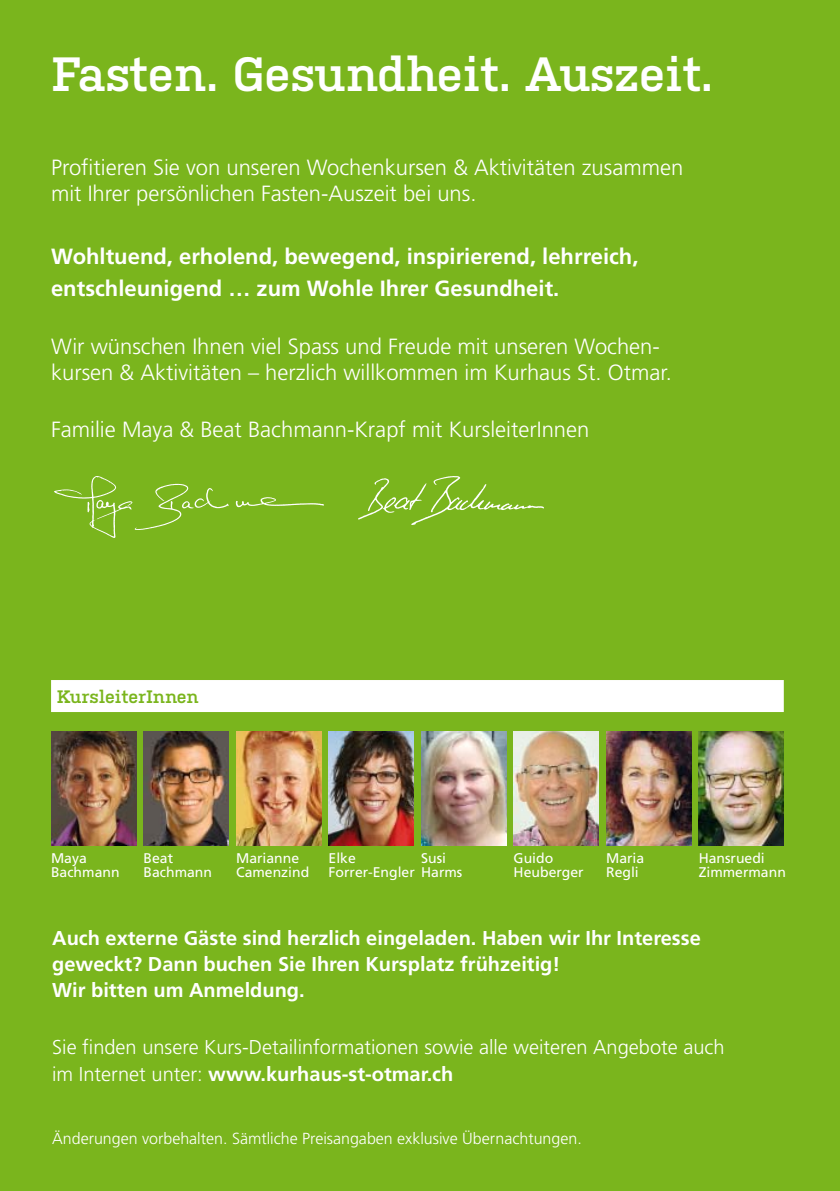
<style>
.page{position:relative;width:840px;height:1191px;background:#fff}
.page>*{position:absolute;margin:0;border:0;box-sizing:border-box;transform-origin:0 0}
.t1{font:600 48px "Kulturista";color:#fff}
.t2{font:300 22px/26px "Frutiger LT Std";color:#fff}
.t3{font:700 22px/31.6px "Frutiger LT Std";color:#fff}
.t4{font:700 20px/26px "Frutiger LT Std";color:#fff}
.t5{font:300 20px/26px "Frutiger LT Std";color:#fff}
.t6{font:600 18px "Kulturista";color:#7ab51d}
.t7{font:300 16px "Frutiger LT Std";color:#fff}
.t8{font:14px/14px "Frutiger LT Std";color:#fff}
.s1{font-weight:700}
</style>
<div class="page">
<div style="left:0;top:0;width:839px;height:1191px;background:#7ab51d"></div>
<img style="left:358px;top:477px;width:185px;height:47px">
<img style="left:54px;top:476px;width:269px;height:61px">
<div style="left:51px;top:680px;width:732px;height:32px;background:#fff"></div>
<img style="left:51px;top:731px;width:85px;height:114px">
<img style="left:328px;top:731px;width:85px;height:114px">
<img style="left:143px;top:731px;width:85px;height:114px">
<img style="left:236px;top:731px;width:85px;height:114px">
<img style="left:513px;top:731px;width:85px;height:114px">
<img style="left:606px;top:731px;width:85px;height:114px">
<img style="left:698px;top:731px;width:85px;height:114px">
<img style="left:421px;top:731px;width:85px;height:114px">
<h1 class="t1" style="left:51px;top:54px;width:663px">Fasten. Gesundheit. Auszeit.</h1>
<p class="t2" style="left:51px;top:155px;width:633px">Profitieren Sie von unseren Wochenkursen &amp; Aktivitäten zusammen mit Ihrer persönlichen Fasten-Auszeit bei uns.</p>
<p class="t3" style="left:51px;top:242px;width:588px">Wohltuend, erholend, bewegend, inspirierend, lehrreich, entschleunigend … zum Wohle Ihrer Gesundheit.</p>
<p class="t2" style="left:51px;top:334px;width:622px">Wir wünschen Ihnen viel Spass und Freude mit unseren Wochen&shy;kursen &amp; Aktivitäten – herzlich willkommen im Kurhaus St. Otmar.</p>
<p class="t2" style="left:51px;top:417px;width:539px">Familie Maya &amp; Beat Bachmann-Krapf mit KursleiterInnen</p>
<p class="t6" style="left:57px;top:689px;width:143px">KursleiterInnen</p>
<p class="t8" style="left:51px;top:852px;width:70px">Maya<br>Bachmann</p>
<p class="t8" style="left:143px;top:852px;width:70px">Beat<br>Bachmann</p>
<p class="t8" style="left:236px;top:852px;width:75px">Marianne<br>Camenzind</p>
<p class="t8" style="left:328px;top:852px;width:88px">Elke<br>Forrer-Engler</p>
<p class="t8" style="left:513px;top:852px;width:72px">Guido<br>Heuberger</p>
<p class="t8" style="left:605px;top:852px;width:40px">Maria<br>Regli</p>
<p class="t8" style="left:698px;top:852px;width:89px">Hansruedi<br>Zimmermann</p>
<p class="t8" style="left:421px;top:852px;width:43px">Susi<br>Harms</p>
<p class="t4" style="left:52px;top:926px;width:649px">Auch externe Gäste sind herzlich eingeladen. Haben wir Ihr Interesse geweckt? Dann buchen Sie Ihren Kursplatz frühzeitig!<br>Wir bitten um Anmeldung.</p>
<p class="t5" style="left:52px;top:1035px;width:673px">Sie finden unsere Kurs-Detailinformationen sowie alle weiteren Angebote auch im Internet unter: <span class="s1">www.kurhaus-st-otmar.ch</span></p>
<p class="t7" style="left:52px;top:1131px;width:530px">Änderungen vorbehalten. Sämtliche Preisangaben exklusive Übernachtungen.</p>
</div>
